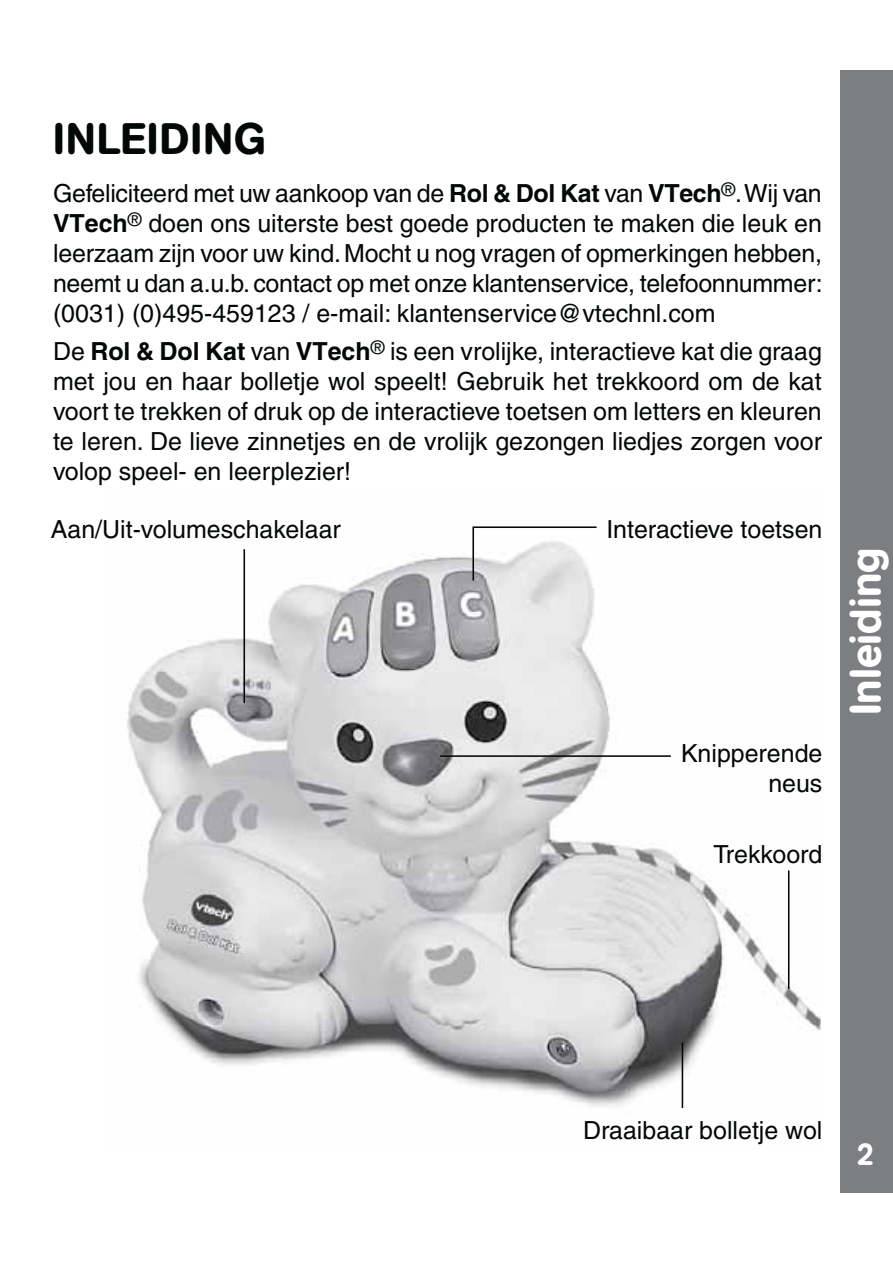
<style>
.page{position:relative;width:893px;height:1263px;background:#fff}
.page>*{position:absolute;margin:0;border:0;box-sizing:border-box;transform-origin:0 0}
.t1{font:500 43.65px "AG Book Rounded";color:#fff}
.t2{font:500 43.65px "AG Book Rounded";letter-spacing:.02em;color:#030806}
.t3{font:500 31.2px "AG Book Rounded";color:#fff}
.t4{font:500 24.9px/30px "Helvetica";color:#030806;text-align:justify}
.s1{font-weight:700}
</style>
<div class="page">
<div style="left:840px;top:70px;width:53px;height:1123px;background:#7c7e81"></div>
<img style="left:127px;top:549px;width:694px;height:559px">
<hr style="left:243px;top:549px;width:2px;height:154px;background:#030806">
<hr style="left:440px;top:755px;width:231px;height:2px;background:#030806">
<svg style="left:472px;top:526px;width:126px;height:56px"></svg>
<hr style="left:682px;top:1042px;width:1px;height:66px;background:#030806">
<hr style="left:788px;top:870px;width:1px;height:119px;background:#030806">
<h1 class="t2" style="left:53px;top:123px;width:214px">INLEIDING</h1>
<p class="t4" style="left:53px;top:180px;width:771px">Gefeliciteerd met uw aankoop van de <span class="s1">Rol &amp; Dol Kat</span> van <span class="s1">VTech</span><sup>®</sup>. Wij van <span class="s1">VTech</span><sup>®</sup> doen ons uiterste best goede producten te maken die leuk en leerzaam zijn voor uw kind. Mocht u nog vragen of opmerkingen hebben, neemt u dan a.u.b. contact op met onze klantenservice, telefoonnummer: (0031) (0)495-459123 / e-mail: klantenservice@vtechnl.com</p>
<p class="t4" style="left:53px;top:338px;width:770px">De <span class="s1">Rol &amp; Dol Kat</span> van <span class="s1">VTech</span><sup>®</sup> is een vrolijke, interactieve kat die graag met jou en haar bolletje wol speelt! Gebruik het trekkoord om de kat voort te trekken of druk op de interactieve toetsen om letters en kleuren te leren. De lieve zinnetjes en de vrolijk gezongen liedjes zorgen voor volop speel- en leerplezier!</p>
<p class="t4" style="left:51px;top:516px;width:291px">Aan/Uit-volumeschakelaar</p>
<p class="t4" style="left:606px;top:516px;width:218px">Interactieve toetsen</p>
<p class="t4" style="left:681px;top:741px;width:143px;text-align:right">Knipperende neus</p>
<p class="t4" style="left:714px;top:841px;width:110px">Trekkoord</p>
<h1 class="t1" style="left:850px;top:715px;width:170px;rotate:-90deg">Inleiding</h1>
<p class="t4" style="left:583px;top:1117px;width:241px">Draaibaar bolletje wol</p>
<p class="t3" style="left:857px;top:1143px;width:19px">2</p>
</div>
